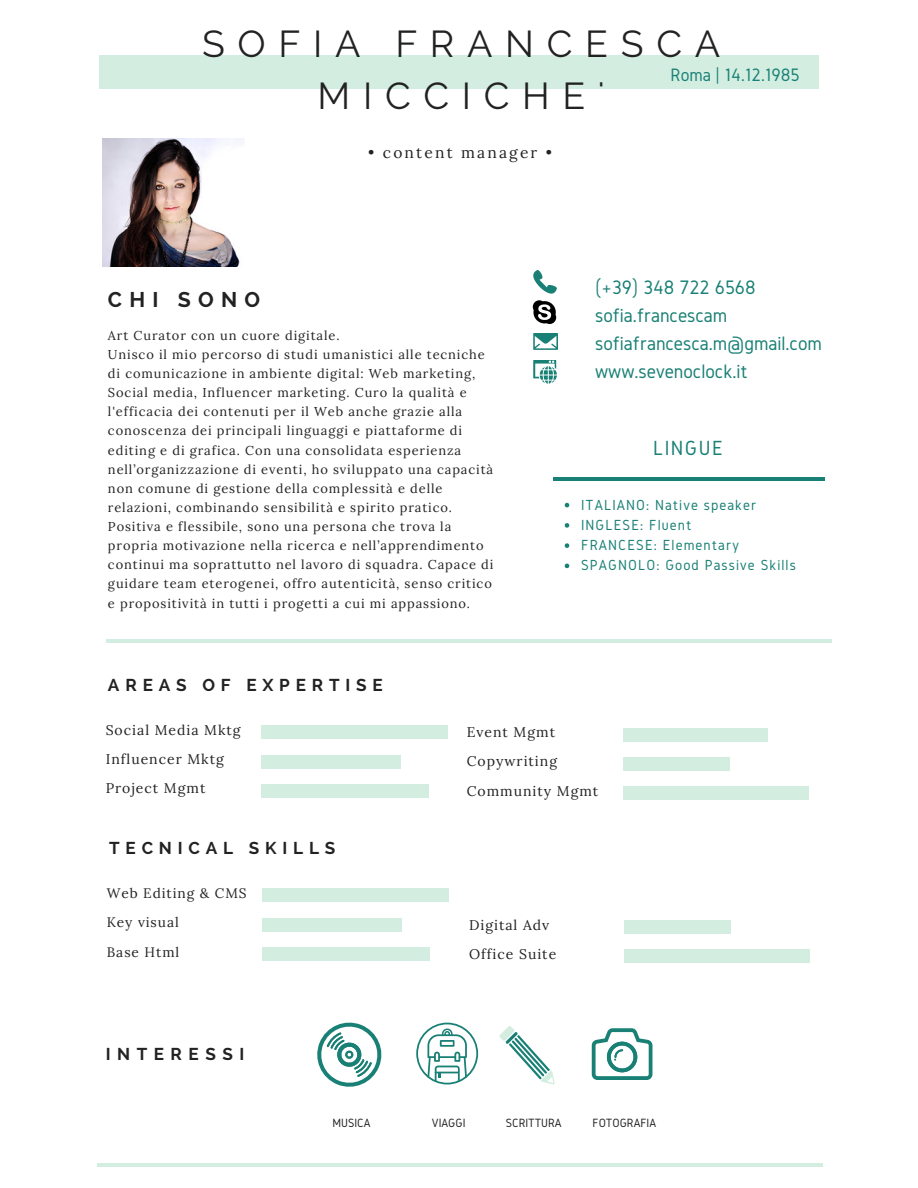
<style>
.page{position:relative;width:918px;height:1188px;background:#fff}
.page>*{position:absolute;margin:0;border:0;box-sizing:border-box;transform-origin:0 0}
.t1{font:37.35px/51.8px "Raleway";letter-spacing:.34em;color:#222;text-align:center}
.t2{font:21.3px "Gidole";letter-spacing:.07em;color:#198075}
.t3{font:700 21.15px "Raleway";letter-spacing:.34em;color:#222}
.t4{font:20.25px/28.2px "Gidole";color:#198075}
.t5{font:18.75px "Gidole";color:#198075}
.t6{font:700 17.1px "Raleway";letter-spacing:.34em;color:#222}
.t7{font:700 17.1px "Raleway";letter-spacing:.38em;color:#222}
.t8{font:15.6px "Lora";letter-spacing:.14em;color:#222}
.t9{font:15.15px/20.2px "Gidole";letter-spacing:.07em;color:#198075}
.t10{font:13.95px/29.2px "Lora";letter-spacing:.07em;color:#222}
.t11{font:13.65px/29.2px "Lora";letter-spacing:.07em;color:#222}
.t12{font:12.9px/19.2px "Lora";letter-spacing:.07em;color:#222}
.t13{font:12.45px "Gidole";color:#222}
</style>
<div class="page">
<div style="left:99px;top:55px;width:720px;height:34px;background:#d3eee1"></div>
<hr style="left:97px;top:1163px;width:725px;height:4px;background:#d3eee1">
<hr style="left:106px;top:639px;width:725px;height:3px;background:#d3eee1">
<div style="left:262px;top:889px;width:187px;height:13px;background:#d3eee1"></div>
<div style="left:262px;top:918px;width:140px;height:13px;background:#d3eee1"></div>
<div style="left:262px;top:947px;width:168px;height:14px;background:#d3eee1"></div>
<div style="left:624px;top:920px;width:107px;height:14px;background:#d3eee1"></div>
<div style="left:624px;top:950px;width:186px;height:13px;background:#d3eee1"></div>
<svg style="left:533px;top:360px;width:24px;height:24px"></svg>
<svg style="left:533px;top:333px;width:25px;height:17px"></svg>
<svg style="left:533px;top:270px;width:24px;height:24px"></svg>
<svg style="left:533px;top:300px;width:23px;height:24px"></svg>
<div style="left:261px;top:726px;width:187px;height:13px;background:#d3eee1"></div>
<div style="left:261px;top:755px;width:139px;height:13px;background:#d3eee1"></div>
<div style="left:261px;top:784px;width:168px;height:14px;background:#d3eee1"></div>
<div style="left:623px;top:728px;width:145px;height:13px;background:#d3eee1"></div>
<div style="left:623px;top:757px;width:107px;height:14px;background:#d3eee1"></div>
<div style="left:623px;top:786px;width:186px;height:14px;background:#d3eee1"></div>
<svg style="left:565px;top:503px;width:4px;height:4px"></svg>
<svg style="left:565px;top:523px;width:4px;height:5px"></svg>
<svg style="left:565px;top:543px;width:4px;height:5px"></svg>
<svg style="left:565px;top:564px;width:4px;height:4px"></svg>
<hr style="left:553px;top:477px;width:271px;height:3px;background:#198075">
<svg style="left:317px;top:1023px;width:64px;height:64px"></svg>
<svg style="left:499px;top:1026px;width:56px;height:58px"></svg>
<svg style="left:592px;top:1028px;width:60px;height:52px"></svg>
<svg style="left:416px;top:1023px;width:62px;height:61px"></svg>
<img style="left:102px;top:138px;width:141px;height:129px">
<h1 class="t1" style="left:202px;top:18px;width:520px">SOFIA FRANCESCA<br>MICCICHE'</h1>
<p class="t8" style="left:368px;top:143px;width:185px">• content manager •</p>
<h3 class="t5" style="left:671px;top:64px;width:131px">Roma | 14.12.1985</h3>
<h3 class="t3" style="left:108px;top:287px;width:154px">CHI SONO</h3>
<p class="t12" style="left:108px;top:326px;width:387px">Art Curator con un cuore digitale.<br>Unisco il mio percorso di studi umanistici alle tecniche di comunicazione in ambiente digital: Web marketing, Social media, Influencer marketing. Curo la qualità e l'efficacia dei contenuti per il Web anche grazie alla conoscenza dei principali linguaggi e piattaforme di editing e di grafica. Con una consolidata esperienza nell’organizzazione di eventi, ho sviluppato una capacità non comune di gestione della complessità e delle relazioni, combinando sensibilità e spirito pratico.<br>Positiva e flessibile, sono una persona che trova la propria motivazione nella ricerca e nell’apprendimento continui ma soprattutto nel lavoro di squadra. Capace di guidare team eterogenei, offro autenticità, senso critico e propositività in tutti i progetti a cui mi appassiono.</p>
<h3 class="t4" style="left:595px;top:273px;width:228px">(+39) 348 722 6568 sofia.francescam sofiafrancesca.m@gmail.com www.sevenoclock.it</h3>
<h2 class="t2" style="left:653px;top:436px;width:71px">LINGUE</h2>
<p class="t9" style="left:581px;top:494px;width:216px">ITALIANO: Native speaker<br>INGLESE: Fluent<br>FRANCESE: Elementary<br>SPAGNOLO: Good Passive Skills</p>
<h3 class="t6" style="left:108px;top:675px;width:276px">AREAS OF EXPERTISE</h3>
<p class="t10" style="left:106px;top:716px;width:136px">Social Media Mktg<br>Influencer Mktg<br>Project Mgmt</p>
<p class="t10" style="left:467px;top:718px;width:133px">Event Mgmt<br>Copywriting<br>Community Mgmt</p>
<h3 class="t6" style="left:109px;top:838px;width:228px">TECNICAL SKILLS</h3>
<p class="t11" style="left:107px;top:879px;width:141px">Web Editing &amp; CMS<br>Key visual<br>Base Html</p>
<h3 class="t7" style="left:106px;top:1044px;width:140px">INTERESSI</h3>
<p class="t10" style="left:469px;top:910px;width:89px">Digital Adv<br>Office Suite</p>
<p class="t13" style="left:333px;top:1116px;width:40px">MUSICA</p>
<p class="t13" style="left:432px;top:1116px;width:35px">VIAGGI</p>
<p class="t13" style="left:506px;top:1116px;width:57px">SCRITTURA</p>
<p class="t13" style="left:593px;top:1116px;width:65px">FOTOGRAFIA</p>
</div>
